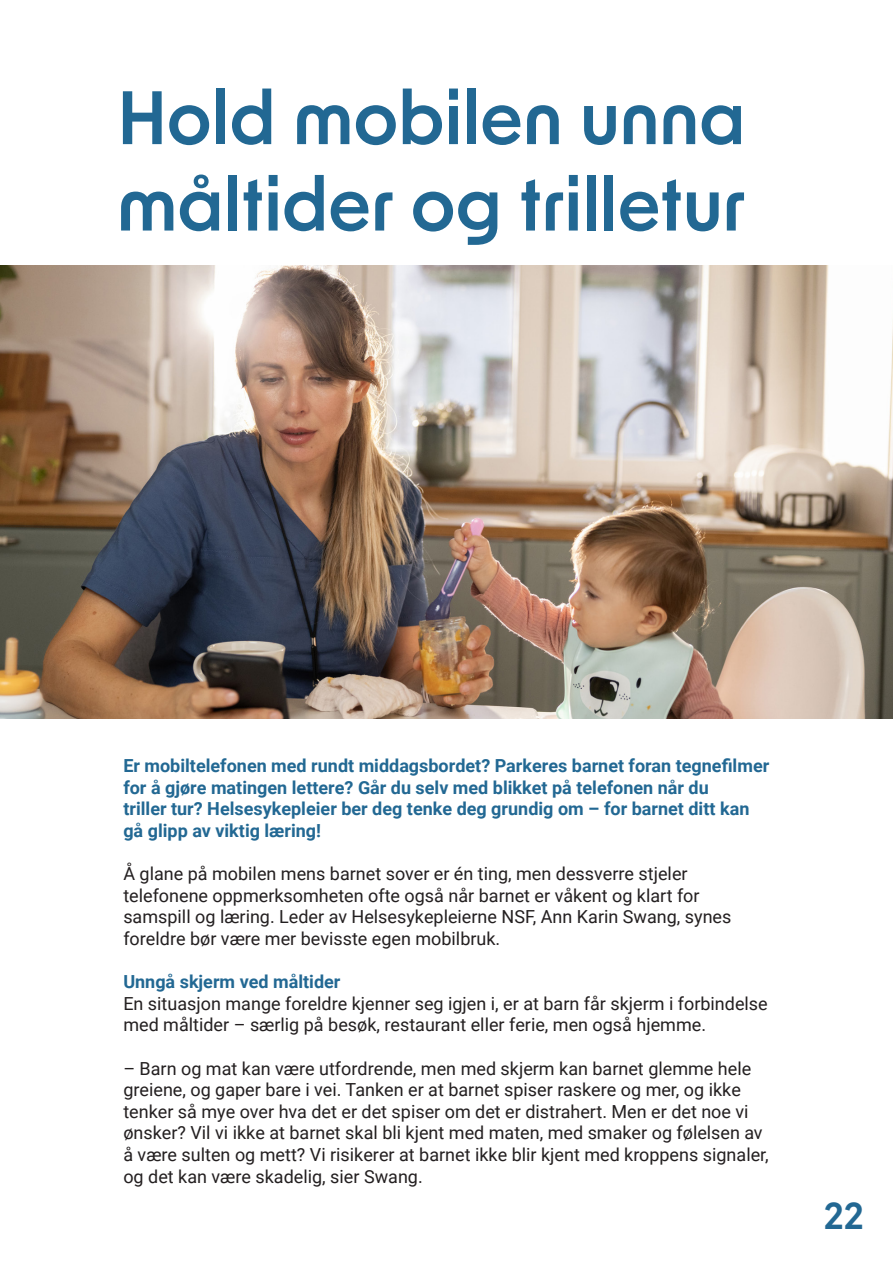
<style>
.page{position:relative;width:893px;height:1263px;background:#fff}
.page>*{position:absolute;margin:0;border:0;box-sizing:border-box;transform-origin:0 0}
.t1{font:600 72px/86.4px "New Order";color:#226893}
.t2{font:600 36px "New Order";color:#226893}
.t3{font:18px/21.6px "Roboto";color:#231f20}
.t4{font:700 18px/21.6px "Roboto";color:#226893}
.s1{font-weight:700;color:#226893}
</style>
<div class="page">
<img style="left:0;top:266px;width:893px;height:453px">
<p class="t1" style="left:117px;top:72px;width:630px">Hold mobilen unna måltider og trilletur</p>
<p class="t4" style="left:123px;top:754px;width:647px">Er mobiltelefonen med rundt middagsbordet? Parkeres barnet foran tegnefilmer for å gjøre matingen lettere? Går du selv med blikket på telefonen når du</p>
<p class="t4" style="left:123px;top:797px;width:627px">triller tur? Helsesykepleier ber deg tenke deg grundig om – for barnet ditt kan gå glipp av viktig læring!</p>
<p class="t3" style="left:123px;top:862px;width:610px">Å glane på mobilen mens barnet sover er én ting, men dessverre stjeler telefonene oppmerksomheten ofte også når barnet er våkent og klart for samspill og læring. Leder av Helsesykepleierne NSF, Ann Karin Swang, synes foreldre bør være mer bevisste egen mobilbruk.</p>
<p class="t3" style="left:123px;top:970px;width:646px"><span class="s1">Unngå skjerm ved måltider<br></span>En situasjon mange foreldre kjenner seg igjen i, er at barn får skjerm i forbindelse med måltider – særlig på besøk, restaurant eller ferie, men også hjemme.</p>
<p class="t3" style="left:123px;top:1057px;width:647px">– Barn og mat kan være utfordrende, men med skjerm kan barnet glemme hele greiene, og gaper bare i vei. Tanken er at barnet spiser raskere og mer, og ikke tenker så mye over hva det er det spiser om det er distrahert. Men er det noe vi ønsker? Vil vi ikke at barnet skal bli kjent med maten, med smaker og følelsen av å være sulten og mett? Vi risikerer at barnet ikke blir kjent med kroppens signaler, og det kan være skadelig, sier Swang.</p>
<h2 class="t2" style="left:824px;top:1192px;width:42px">22</h2>
</div>
